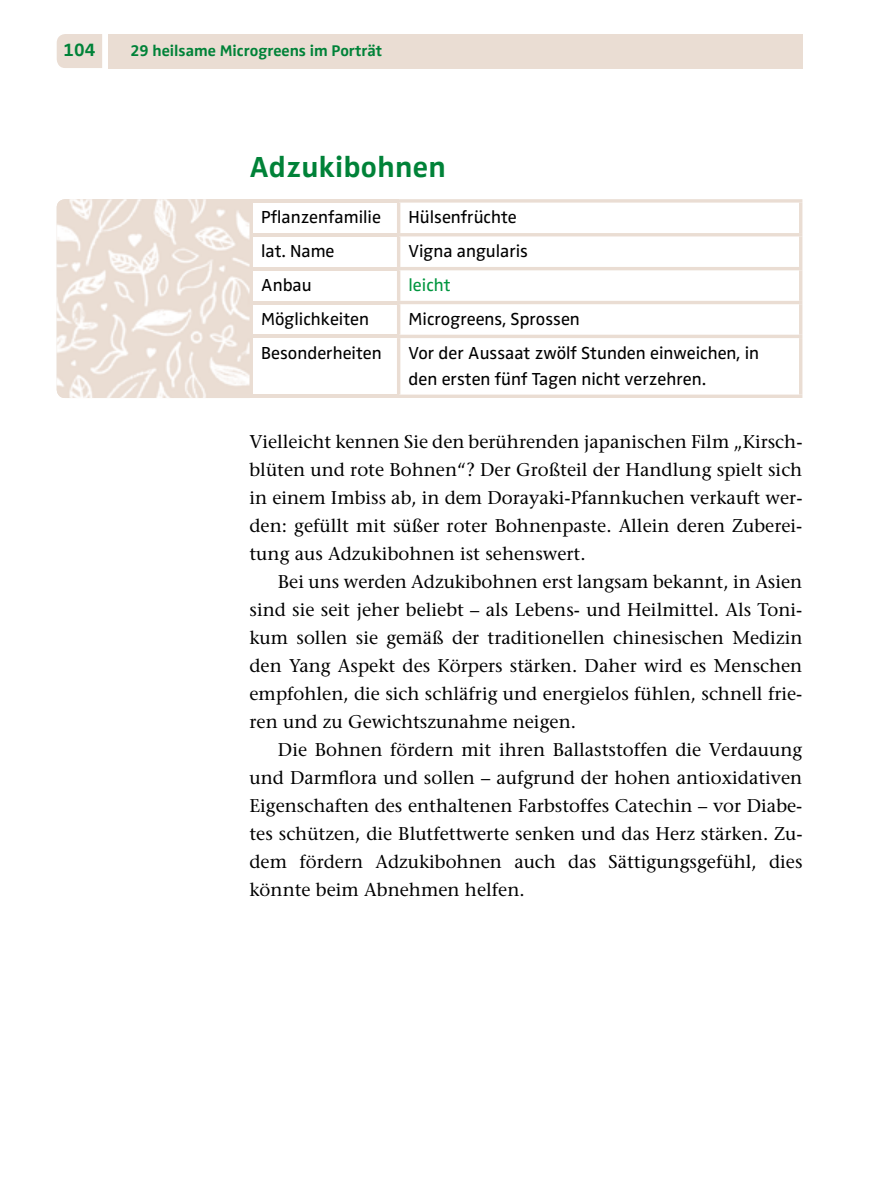
<style>
.page{position:relative;width:879px;height:1191px;background:#fff}
.page>*{position:absolute;margin:0;border:0;box-sizing:border-box;transform-origin:0 0}
.t1{font:700 30px "Zwo Pro";letter-spacing:.01em;color:#008238}
.t2{font:18.4px/28px "Stone Serif";color:#000;text-align:justify}
.t3{font:700 18.4px "Zwo Pro";color:#008238}
.t4{font:18px/26px "Zwo Pro";color:#000}
.t5{font:18px "Zwo Pro";color:#00963f}
.t6{font:700 16px "Zwo Pro";color:#008238}
</style>
<div class="page">
<div style="left:57px;top:34px;width:45px;height:34px;background:#eaddd3"></div>
<div style="left:108px;top:34px;width:694px;height:34px;background:#eaddd3"></div>
<hr style="left:249px;top:199px;width:150px;height:4px;background:#eaddd3">
<hr style="left:249px;top:203px;width:4px;height:30px;background:#eaddd3">
<svg style="left:399px;top:199px;width:403px;height:4px;background:#ece1d9"></svg>
<hr style="left:397px;top:203px;width:3px;height:30px;background:#eaddd3">
<hr style="left:799px;top:203px;width:3px;height:30px;background:#eaddd3">
<hr style="left:249px;top:233px;width:150px;height:3px;background:#eaddd3">
<hr style="left:249px;top:236px;width:4px;height:31px;background:#eaddd3">
<hr style="left:399px;top:233px;width:403px;height:3px;background:#eaddd3">
<hr style="left:397px;top:236px;width:3px;height:31px;background:#eaddd3">
<hr style="left:799px;top:236px;width:3px;height:31px;background:#eaddd3">
<hr style="left:249px;top:267px;width:150px;height:3px;background:#eaddd3">
<hr style="left:249px;top:270px;width:4px;height:31px;background:#eaddd3">
<hr style="left:399px;top:267px;width:403px;height:3px;background:#eaddd3">
<hr style="left:397px;top:270px;width:3px;height:31px;background:#eaddd3">
<hr style="left:799px;top:270px;width:3px;height:31px;background:#eaddd3">
<hr style="left:249px;top:301px;width:150px;height:3px;background:#eaddd3">
<hr style="left:249px;top:304px;width:4px;height:31px;background:#eaddd3">
<hr style="left:399px;top:301px;width:403px;height:3px;background:#eaddd3">
<hr style="left:397px;top:304px;width:3px;height:31px;background:#eaddd3">
<hr style="left:799px;top:304px;width:3px;height:31px;background:#eaddd3">
<hr style="left:249px;top:335px;width:150px;height:3px;background:#eaddd3">
<hr style="left:249px;top:338px;width:4px;height:56px;background:#eaddd3">
<hr style="left:399px;top:335px;width:403px;height:3px;background:#eaddd3">
<hr style="left:397px;top:338px;width:3px;height:56px;background:#eaddd3">
<hr style="left:799px;top:338px;width:3px;height:56px;background:#eaddd3">
<hr style="left:249px;top:394px;width:150px;height:4px;background:#eaddd3">
<svg style="left:399px;top:394px;width:403px;height:4px;background:#ece1d9"></svg>
<img style="left:57px;top:199px;width:192px;height:199px">
<p class="t3" style="left:63px;top:39px;width:33px">104</p>
<p class="t6" style="left:130px;top:41px;width:253px">29 heilsame Microgreens im Porträt</p>
<h1 class="t1" style="left:249px;top:149px;width:198px">Adzukibohnen</h1>
<p class="t4" style="left:261px;top:205px;width:121px">Pflanzenfamilie</p>
<p class="t4" style="left:408px;top:205px;width:110px">Hülsenfrüchte</p>
<p class="t4" style="left:261px;top:239px;width:75px">lat. Name</p>
<p class="t4" style="left:408px;top:239px;width:121px">Vigna angularis</p>
<p class="t4" style="left:261px;top:272px;width:52px">Anbau</p>
<p class="t5" style="left:408px;top:275px;width:44px">leicht</p>
<p class="t4" style="left:261px;top:306px;width:109px">Möglichkeiten</p>
<p class="t4" style="left:408px;top:306px;width:173px">Microgreens, Sprossen</p>
<p class="t4" style="left:261px;top:340px;width:122px">Besonderheiten</p>
<p class="t4" style="left:408px;top:340px;width:352px">Vor der Aussaat zwölf Stunden einweichen, in den ersten fünf Tagen nicht verzehren.</p>
<p class="t2" style="left:249px;top:428px;width:554px">Vielleicht kennen Sie den berührenden japanischen Film „Kirsch&shy;blüten und rote Bohnen“? Der Großteil der Handlung spielt sich in einem Imbiss ab, in dem Dorayaki-Pfannkuchen verkauft wer&shy;den: gefüllt mit süßer roter Bohnenpaste. Allein deren Zuberei&shy;tung aus Adzukibohnen ist sehenswert.</p>
<p class="t2" style="left:249px;top:568px;width:554px;text-indent:28px">Bei uns werden Adzukibohnen erst langsam bekannt, in Asien sind sie seit jeher beliebt – als Lebens- und Heilmittel. Als Toni&shy;kum sollen sie gemäß der traditionellen chinesischen Medizin den Yang Aspekt des Körpers stärken. Daher wird es Menschen empfohlen, die sich schläfrig und energielos fühlen, schnell frie&shy;ren und zu Gewichtszunahme neigen.</p>
<p class="t2" style="left:249px;top:736px;width:554px;text-indent:28px">Die Bohnen fördern mit ihren Ballaststoffen die Verdauung und Darmflora und sollen – aufgrund der hohen antioxidativen Eigenschaften des enthaltenen Farbstoffes Catechin – vor Diabe&shy;tes schützen, die Blutfettwerte senken und das Herz stärken. Zu&shy;dem fördern Adzukibohnen auch das Sättigungsgefühl, dies könnte beim Abnehmen helfen.</p>
</div>
